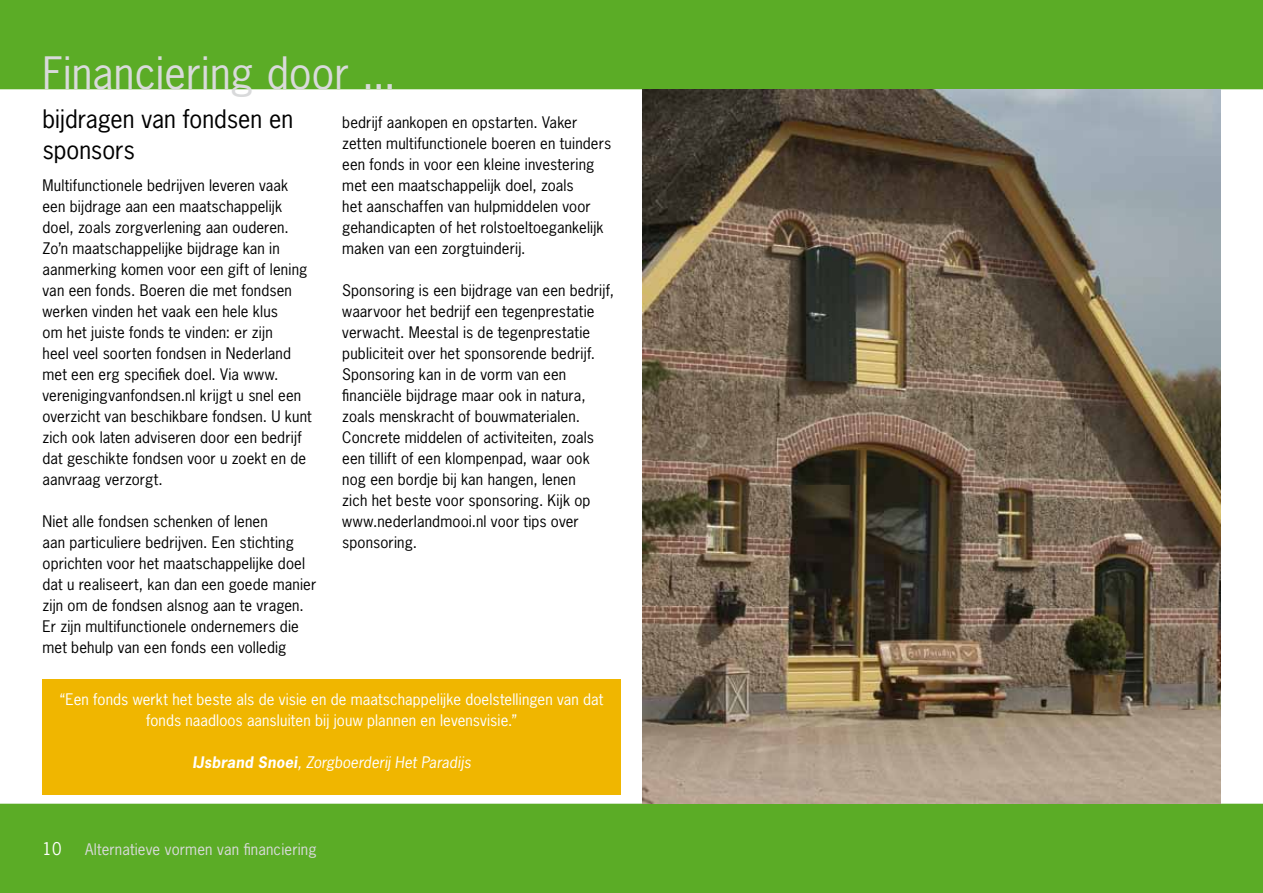
<style>
.page{position:relative;width:1263px;height:893px;background:#fff}
.page>*{position:absolute;margin:0;border:0;box-sizing:border-box;transform-origin:0 0}
.t1{font:42px "News Gothic Std";letter-spacing:.005em;color:#d9dadb}
.t2{font:24px/31.5px "News Gothic Std";color:#000}
.t3{font:16.5px "News Gothic Std";color:#fff}
.t4{font:15px/21px "News Gothic Std";letter-spacing:.01em;color:#000}
.t5{font:15px/21px "News Gothic Std";letter-spacing:.01em;color:#fff;text-align:center}
.t6{font:italic 15px "News Gothic Std";letter-spacing:.005em;color:#fff}
.t7{font:15px "News Gothic Std";letter-spacing:.01em;color:#d9dadb}
.s1{font-weight:700}
</style>
<div class="page">
<div style="left:0;top:0;width:1263px;height:89px;background:#5bac26"></div>
<div style="left:0;top:804px;width:1263px;height:89px;background:#5bac26"></div>
<div style="left:43px;top:680px;width:578px;height:115px;background:#f0b600"></div>
<img style="left:642px;top:89px;width:578px;height:715px">
<h1 class="t1" style="left:43px;top:46px;width:355px">Financiering door ...</h1>
<h2 class="t2" style="left:43px;top:103px;width:252px">bijdragen van fondsen en sponsors</h2>
<p class="t4" style="left:43px;top:174px;width:271px">Multifunctionele bedrijven leveren vaak een bijdrage aan een maatschappelijk doel, zoals zorgverlening aan ouderen.<br>Zo’n maatschappelijke bijdrage kan in aanmerking komen voor een gift of lening van een fonds. Boeren die met fondsen werken vinden het vaak een hele klus<br>om het juiste fonds te vinden: er zijn<br>heel veel soorten fondsen in Nederland met een erg specifiek doel. Via www. verenigingvanfondsen.nl krijgt u snel een overzicht van beschikbare fondsen. U kunt zich ook laten adviseren door een bedrijf dat geschikte fondsen voor u zoekt en de aanvraag verzorgt.</p>
<p class="t4" style="left:43px;top:510px;width:275px">Niet alle fondsen schenken of lenen<br>aan particuliere bedrijven. Een stichting oprichten voor het maatschappelijke doel dat u realiseert, kan dan een goede manier zijn om de fondsen alsnog aan te vragen.<br>Er zijn multifunctionele ondernemers die met behulp van een fonds een volledig</p>
<p class="t4" style="left:342px;top:111px;width:270px">bedrijf aankopen en opstarten. Vaker zetten multifunctionele boeren en tuinders een fonds in voor een kleine investering met een maatschappelijk doel, zoals<br>het aanschaffen van hulpmiddelen voor gehandicapten of het rolstoeltoegankelijk maken van een zorgtuinderij.</p>
<p class="t4" style="left:342px;top:279px;width:273px">Sponsoring is een bijdrage van een bedrijf, waarvoor het bedrijf een tegenprestatie verwacht. Meestal is de tegenprestatie publiciteit over het sponsorende bedrijf.<br>Sponsoring kan in de vorm van een financiële bijdrage maar ook in natura, zoals menskracht of bouwmaterialen.<br>Concrete middelen of activiteiten, zoals een tillift of een klompenpad, waar ook nog een bordje bij kan hangen, lenen<br>zich het beste voor sponsoring. Kijk op www.nederlandmooi.nl voor tips over sponsoring.</p>
<p class="t5" style="left:60px;top:689px;width:545px">“Een fonds werkt het beste als de visie en de maatschappelijke doelstellingen van dat fonds naadloos aansluiten bij jouw plannen en levensvisie.”</p>
<p class="t6" style="left:192px;top:753px;width:280px"><span class="s1">IJsbrand Snoei</span>, Zorgboerderij Het Paradijs</p>
<p class="t3" style="left:43px;top:838px;width:21px">10</p>
<p class="t7" style="left:85px;top:839px;width:233px">Alternatieve vormen van financiering</p>
</div>
